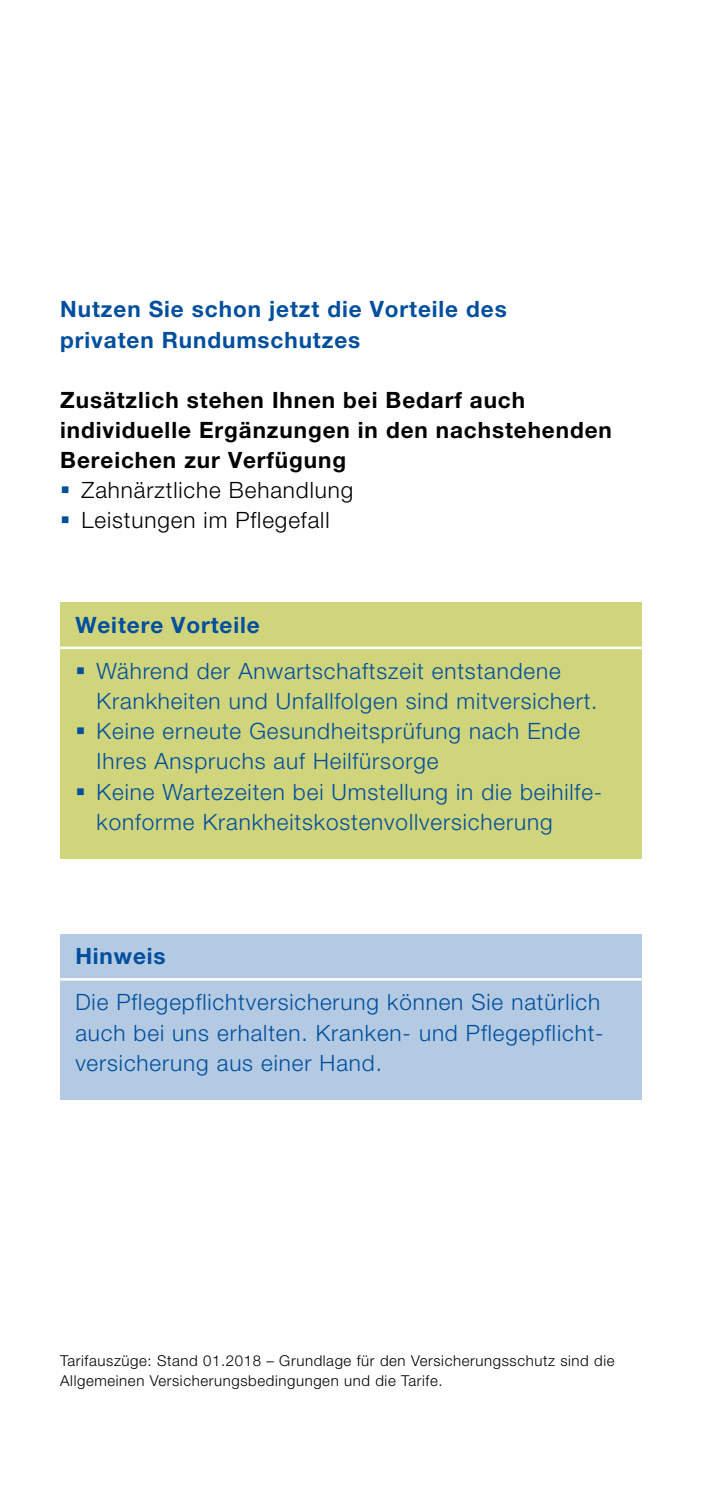
<style>
.page{position:relative;width:702px;height:1489px;background:#fff}
.page>*{position:absolute;margin:0;border:0;box-sizing:border-box;transform-origin:0 0}
.t1{font:300 22.5px/30.2px "Helvetica Neue LT Pro";letter-spacing:.04em;color:#004e9e}
.t2{font:700 22.5px/30.2px "Helvetica Neue LT Pro";letter-spacing:.04em;color:#000}
.t3{font:700 22.5px/30.2px "Helvetica Neue LT Pro";letter-spacing:.04em;color:#004e9e}
.t4{font:300 22.5px/30.2px "Helvetica Neue LT Pro";letter-spacing:.04em;color:#000}
.t5{font:300 15px/20px "Helvetica Neue LT Pro";letter-spacing:.04em;color:#000}
</style>
<div class="page">
<div style="left:60px;top:602px;width:581px;height:256px;background:#d0d57b"></div>
<hr style="left:60px;top:646px;width:581px;height:3px;background:#fff">
<div style="left:60px;top:934px;width:581px;height:165px;background:#b3cae2"></div>
<hr style="left:60px;top:978px;width:581px;height:2px;background:#fff">
<p class="t3" style="left:60px;top:294px;width:448px">Nutzen Sie schon jetzt die Vorteile des privaten Rundumschutzes</p>
<p class="t2" style="left:60px;top:384px;width:553px">Zusätzlich stehen Ihnen bei Bedarf auch individuelle Ergänzungen in den nachstehenden<br>Bereichen zur Verfügung</p>
<p class="t4" style="left:82px;top:474px;width:273px">Zahnärztliche Behandlung<br>Leistungen im Pflegefall</p>
<p class="t3" style="left:75px;top:609px;width:186px">Weitere Vorteile</p>
<p class="t1" style="left:97px;top:655px;width:507px">Während der Anwartschaftszeit entstandene Krankheiten und Unfallfolgen sind mitversichert.<br>Keine erneute Gesundheitsprüfung nach Ende Ihres Anspruchs auf Heilfürsorge<br>Keine Wartezeiten bei Umstellung in die beihilfe&shy;konforme Krankheitskostenvollversicherung</p>
<p class="t3" style="left:75px;top:940px;width:92px">Hinweis</p>
<p class="t1" style="left:75px;top:986px;width:529px">Die Pflegepflichtversicherung können Sie natürlich auch bei uns erhalten. Kranken- und Pflegepflicht&shy;versicherung aus einer Hand.</p>
<p class="t5" style="left:60px;top:1350px;width:556px">Tarifauszüge: Stand 01.2018 – Grundlage für den Versicherungsschutz sind die<br>Allgemeinen Versicherungsbedingungen und die Tarife.</p>
</div>
